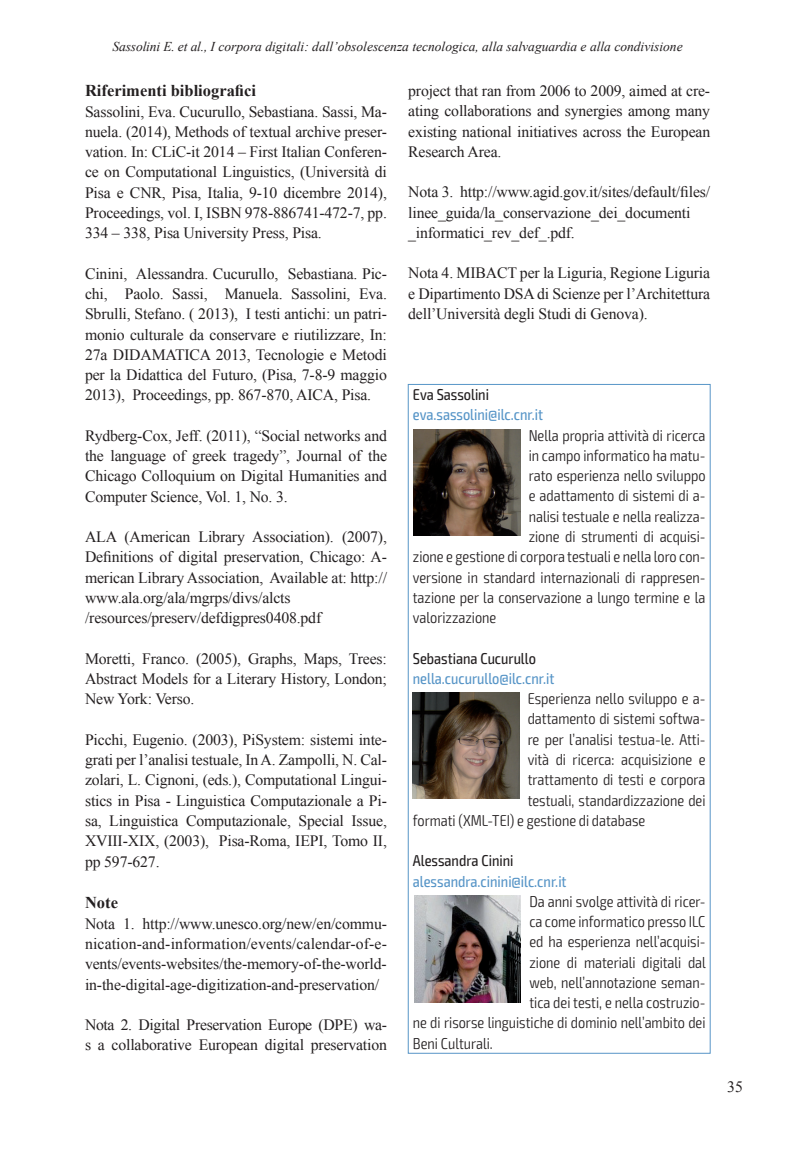
<style>
.page{position:relative;width:808px;height:1149px;background:#fff}
.page>*{position:absolute;margin:0;border:0;box-sizing:border-box;transform-origin:0 0}
.t1{font:700 16.5px "Times New Roman";color:#231f20}
.t2{font:15.75px/20.2px "Times New Roman";letter-spacing:-.01em;color:#231f20;text-align:justify}
.t3{font:300 condensed 15.75px "Exo 2";color:#231f20}
.t4{font:condensed 15.75px "Exo 2";color:#5795c7}
.t5{font:condensed 15.75px "Exo 2";color:#231f20}
.t6{font:italic 13.5px "Times New Roman";color:#231f20}
</style>
<div class="page">
<img style="left:413px;top:692px;width:106px;height:106px">
<img style="left:415px;top:895px;width:106px;height:106px">
<img style="left:414px;top:429px;width:106px;height:106px">
<p class="t6" style="left:113px;top:37px;width:571px">Sassolini E. et al., I corpora digitali: dall’obsolescenza tecnologica, alla salvaguardia e alla condivisione</p>
<p class="t1" style="left:85px;top:79px;width:172px">Riferimenti bibliografici</p>
<p class="t2" style="left:85px;top:101px;width:303px">Sassolini, Eva. Cucurullo, Sebastiana. Sassi, Ma&shy;nuela. (2014), Methods of textual archive preser&shy;vation. In: CLiC-it 2014 – First Italian Conferen&shy;ce on Computational Linguistics, (Università di Pisa e CNR, Pisa, Italia, 9-10 dicembre 2014), Proceedings, vol. I, ISBN 978-886741-472-7, pp.<br>334 – 338, Pisa University Press, Pisa.</p>
<p class="t2" style="left:85px;top:263px;width:303px">Cinini, Alessandra. Cucurullo, Sebastiana. Pic&shy;chi, Paolo. Sassi, Manuela. Sassolini, Eva.<br>Sbrulli, Stefano. ( 2013), I testi antichi: un patri&shy;monio culturale da conservare e riutilizzare, In:<br>27a DIDAMATICA 2013, Tecnologie e Metodi per la Didattica del Futuro, (Pisa, 7-8-9 maggio 2013), Proceedings, pp. 867-870, AICA, Pisa.</p>
<p class="t2" style="left:85px;top:425px;width:303px">Rydberg-Cox, Jeff. (2011), “Social networks and the language of greek tragedy”, Journal of the Chicago Colloquium on Digital Humanities and Computer Science, Vol. 1, No. 3.</p>
<p class="t2" style="left:85px;top:526px;width:303px;text-align:left">ALA (American Library Association). (2007), Definitions of digital preservation, Chicago: A&shy;merican Library Association, Available at: http:// www.ala.org/ala/mgrps/divs/alcts /resources/preserv/defdigpres0408.pdf</p>
<p class="t2" style="left:85px;top:648px;width:303px">Moretti, Franco. (2005), Graphs, Maps, Trees:<br>Abstract Models for a Literary History, London; New York: Verso.</p>
<p class="t2" style="left:85px;top:729px;width:303px">Picchi, Eugenio. (2003), PiSystem: sistemi inte&shy;grati per l’analisi testuale, In A. Zampolli, N. Cal&shy;zolari, L. Cignoni, (eds.), Computational Lingui&shy;stics in Pisa - Linguistica Computazionale a Pi&shy;sa, Linguistica Computazionale, Special Issue, XVIII-XIX, (2003), Pisa-Roma, IEPI, Tomo II, pp 597-627.</p>
<p class="t1" style="left:85px;top:891px;width:34px">Note</p>
<p class="t2" style="left:85px;top:912px;width:303px">Nota 1. http://www.unesco.org/new/en/commu&shy;nication-and-information/events/calendar-of-e&shy;vents/events-websites/the-memory-of-the-world&shy;in-the-digital-age-digitization-and-preservation/</p>
<p class="t2" style="left:85px;top:1014px;width:303px">Nota 2. Digital Preservation Europe (DPE) wa&shy;s a collaborative European digital preservation</p>
<p class="t2" style="left:408px;top:80px;width:303px">project that ran from 2006 to 2009, aimed at cre&shy;ating collaborations and synergies among many existing national initiatives across the European Research Area.</p>
<p class="t2" style="left:408px;top:182px;width:303px;text-align:left">Nota 3. http://www.agid.gov.it/sites/default/files/ linee_guida/la_conservazione_dei_documenti _informatici_rev_def_.pdf.</p>
<p class="t2" style="left:408px;top:263px;width:303px">Nota 4. MIBACT per la Liguria, Regione Liguria e Dipartimento DSA di Scienze per l’Architettura dell’Università degli Studi di Genova).</p>
<p class="t5" style="left:413px;top:385px;width:78px">Eva Sassolini</p>
<p class="t4" style="left:413px;top:405px;width:132px">eva.sassolini@ilc.cnr.it</p>
<p class="t3" style="left:529px;top:426px;width:178px">Nella propria attività di ricerca</p>
<p class="t3" style="left:529px;top:446px;width:178px">in campo informatico ha matu-</p>
<p class="t3" style="left:529px;top:466px;width:178px">rato esperienza nello sviluppo</p>
<p class="t3" style="left:529px;top:486px;width:178px">e adattamento di sistemi di a-</p>
<p class="t3" style="left:529px;top:507px;width:178px">nalisi testuale e nella realizza-</p>
<p class="t3" style="left:529px;top:527px;width:178px">zione di strumenti di acquisi-</p>
<p class="t3" style="left:413px;top:547px;width:294px">zione e gestione di corpora testuali e nella loro con-</p>
<p class="t3" style="left:413px;top:567px;width:294px">versione in standard internazionali di rappresen-</p>
<p class="t3" style="left:413px;top:588px;width:294px">tazione per la conservazione a lungo termine e la</p>
<p class="t3" style="left:413px;top:608px;width:85px">valorizzazione</p>
<p class="t5" style="left:413px;top:648px;width:125px">Sebastiana Cucurullo</p>
<p class="t4" style="left:413px;top:669px;width:143px">nella.cucurullo@ilc.cnr.it</p>
<p class="t3" style="left:528px;top:689px;width:179px">Esperienza nello sviluppo e a-</p>
<p class="t3" style="left:528px;top:709px;width:179px">dattamento di sistemi softwa-</p>
<p class="t3" style="left:528px;top:729px;width:179px">re per l’analisi testua-le. Atti-</p>
<p class="t3" style="left:528px;top:750px;width:179px">vità di ricerca: acquisizione e</p>
<p class="t3" style="left:528px;top:770px;width:179px">trattamento di testi e corpora</p>
<p class="t3" style="left:528px;top:790px;width:179px">testuali, standardizzazione dei</p>
<p class="t3" style="left:413px;top:810px;width:234px">formati (XML-TEI) e gestione di database</p>
<p class="t5" style="left:413px;top:851px;width:102px">Alessandra Cinini</p>
<p class="t4" style="left:413px;top:871px;width:155px">alessandra.cinini@ilc.cnr.it</p>
<p class="t3" style="left:529px;top:891px;width:178px">Da anni svolge attività di ricer-</p>
<p class="t3" style="left:529px;top:912px;width:178px">ca come informatico presso ILC</p>
<p class="t3" style="left:529px;top:932px;width:178px">ed ha esperienza nell’acquisi-</p>
<p class="t3" style="left:529px;top:952px;width:178px">zione di materiali digitali dal</p>
<p class="t3" style="left:529px;top:972px;width:178px">web, nell’annotazione seman-</p>
<p class="t3" style="left:529px;top:993px;width:178px">tica dei testi, e nella costruzio-</p>
<p class="t3" style="left:413px;top:1013px;width:294px">ne di risorse linguistiche di dominio nell’ambito dei</p>
<p class="t3" style="left:413px;top:1033px;width:81px">Beni Culturali.</p>
<p class="t2" style="left:727px;top:1075px;width:17px">35</p>
</div>
